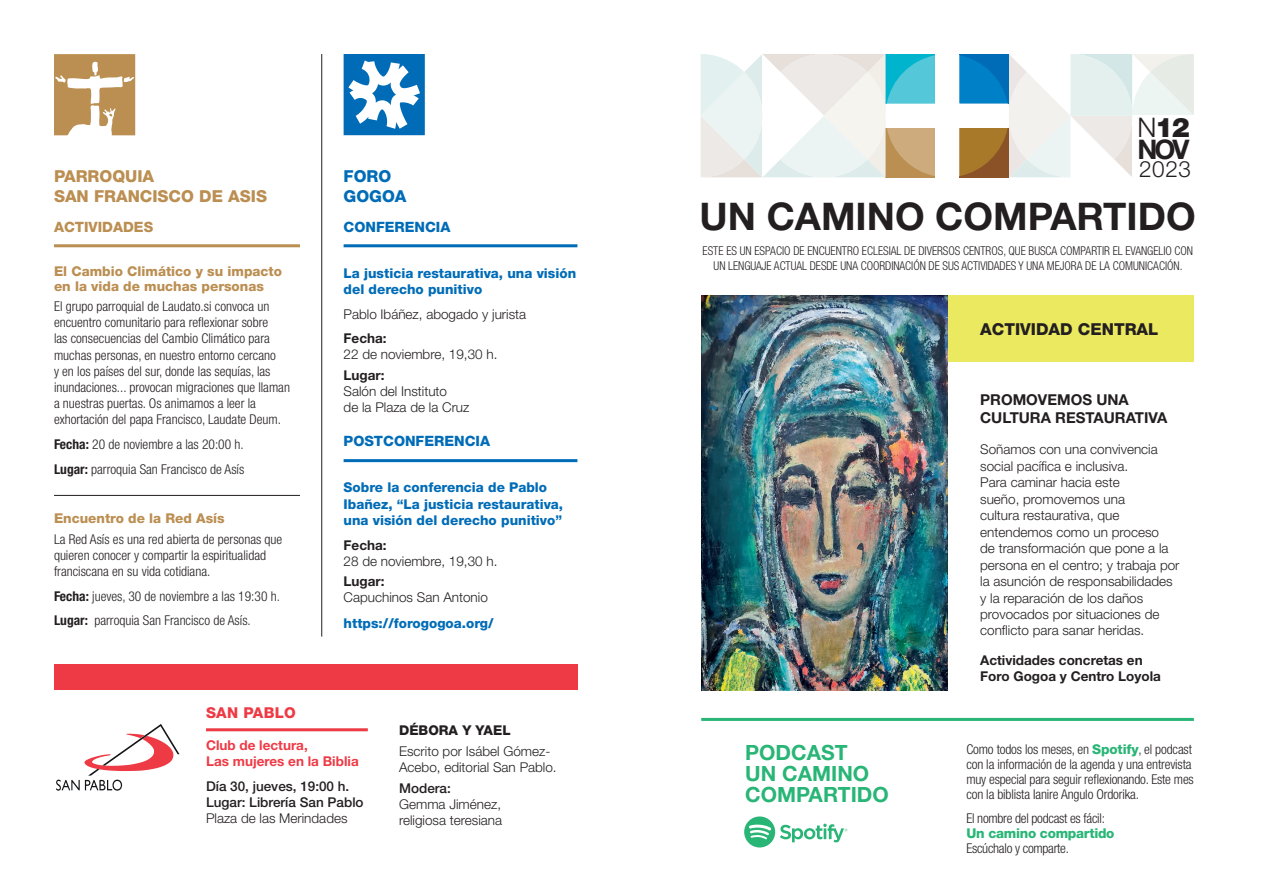
<style>
.page{position:relative;width:1263px;height:893px;background:#fff}
.page>*{position:absolute;margin:0;border:0;box-sizing:border-box;transform-origin:0 0}
.t1{font:700 38.1px "Helvetica Neue LT Std";color:#231f20}
.t2{font:700 27px/22px "Helvetica Neue LT Std";color:#231f20}
.t3{font:300 22.5px "Helvetica Neue LT Std";color:#231f20}
.t4{font:700 21px/21px "Helvetica Neue LT Std";color:#28b576}
.t5{font:800 16.5px/19.8px "Helvetica Neue LT Std";color:#bb8e51}
.t6{font:800 16.5px "Helvetica Neue LT Std";color:#231f20}
.t7{font:800 16.5px "Helvetica Neue LT Std";color:#006cb7}
.t8{font:700 15px/18px "Helvetica Neue LT Std";color:#231f20}
.t9{font:800 15px "Helvetica Neue LT Std";letter-spacing:.015em;color:#ee3a45}
.t10{font:800 14.25px "Helvetica Neue LT Std";color:#006cb7}
.t11{font:800 14.25px "Helvetica Neue LT Std";color:#bb8e51}
.t12{font:300 condensed 13.5px/16.2px "Helvetica Neue LT Std";color:#231f20}
.t13{font:300 13.5px/16.5px "Helvetica Neue LT Std";color:#231f20}
.t14{font:800 13.5px/16.2px "Helvetica Neue LT Std";color:#006cb7}
.t15{font:800 13.5px/14.5px "Helvetica Neue LT Std";color:#bb8e51}
.t16{font:700 13.5px/16.5px "Helvetica Neue LT Std";color:#231f20}
.t17{font:500 13.5px/16.2px "Helvetica Neue LT Std";color:#231f20}
.t18{font:300 condensed 13.5px "Helvetica Neue LT Std";letter-spacing:-.02em;color:#231f20}
.t19{font:700 13.5px/16.2px "Helvetica Neue LT Std";color:#ee3a45}
.t20{font:800 13.5px "Helvetica Neue LT Std";letter-spacing:-.02em;color:#28b576}
.t21{font:800 13.5px "Helvetica Neue LT Std";color:#231f20}
.t22{font:300 condensed 12.15px/14.5px "Helvetica Neue LT Std";color:#231f20;scale:.95 1}
.s1{font-weight:700}
.s2{font-weight:300}
.s3{font-weight:900}
.s4{font-weight:800;font-stretch:normal;color:#28b576}
</style>
<div class="page">
<div style="left:943px;top:296px;width:250px;height:66px;background:#ebe960"></div>
<img style="left:702px;top:296px;width:246px;height:394px">
<svg style="left:701px;top:54px;width:493px;height:123px"></svg>
<div style="left:54px;top:664px;width:523px;height:26px;background:#ee3a45"></div>
<hr style="left:344px;top:244px;width:233px;height:3px;background:#006cb7">
<hr style="left:344px;top:459px;width:233px;height:3px;background:#006cb7">
<svg style="left:344px;top:54px;width:81px;height:81px"></svg>
<svg style="left:56px;top:724px;width:123px;height:67px"></svg>
<hr style="left:206px;top:728px;width:162px;height:3px;background:#ee3a45">
<svg style="left:54px;top:54px;width:81px;height:81px"></svg>
<hr style="left:321px;top:54px;width:1px;height:583px;background:#231f20">
<hr style="left:54px;top:244px;width:246px;height:3px;background:#bb8e51">
<hr style="left:54px;top:495px;width:246px;height:1px;background:#231f20">
<svg style="left:744px;top:816px;width:104px;height:32px"></svg>
<hr style="left:701px;top:718px;width:493px;height:3px;background:#28b576">
<p class="t5" style="left:54px;top:166px;width:215px">PARROQUIA<br>SAN FRANCISCO DE ASIS</p>
<p class="t11" style="left:54px;top:218px;width:101px">ACTIVIDADES</p>
<p class="t15" style="left:54px;top:264px;width:230px">El Cambio Climático y su impacto en la vida de muchas personas</p>
<p class="t12" style="left:54px;top:298px;width:238px">El grupo parroquial de Laudato.si convoca un encuentro comunitario para reflexionar sobre<br>las consecuencias del Cambio Climático para muchas personas, en nuestro entorno cercano<br>y en los países del sur, donde las sequías, las inundaciones... provocan migraciones que llaman a nuestras puertas. Os animamos a leer la exhortación del papa Francisco, Laudate Deum.</p>
<p class="t12" style="left:54px;top:432px;width:192px;line-height:24.8px"><span class="s1">Fecha:</span> 20 de noviembre a las 20:00 h.<br><span class="s1">Lugar:</span> parroquia San Francisco de Asís</p>
<p class="t15" style="left:54px;top:511px;width:172px">Encuentro de la Red Asís</p>
<p class="t12" style="left:54px;top:531px;width:230px">La Red Asís es una red abierta de personas que quieren conocer y compartir la espiritualidad franciscana en su vida cotidiana.</p>
<p class="t12" style="left:54px;top:583px;width:227px;line-height:24.8px"><span class="s1">Fecha:</span> jueves, 30 de noviembre a las 19:30 h.<br><span class="s1">Lugar:</span> parroquia San Francisco de Asís.</p>
<h2 class="t2" style="left:1137px;top:116px;width:54px"><span class="s2">N</span><span class="s3">12<br></span>NOV</h2>
<p class="t7" style="left:344px;top:166px;width:49px">FORO</p>
<h3 class="t3" style="left:1139px;top:155px;width:54px">2023</h3>
<p class="t7" style="left:344px;top:186px;width:64px">GOGOA</p>
<p class="t10" style="left:344px;top:218px;width:108px">CONFERENCIA</p>
<p class="t14" style="left:344px;top:265px;width:234px">La justicia restaurativa, una visión del derecho punitivo</p>
<p class="t13" style="left:344px;top:305px;width:184px">Pablo Ibáñez, abogado y jurista</p>
<p class="t16" style="left:344px;top:330px;width:45px">Fecha:</p>
<p class="t13" style="left:344px;top:346px;width:155px">22 de noviembre, 19,30 h.</p>
<p class="t16" style="left:344px;top:366px;width:43px">Lugar:</p>
<p class="t13" style="left:344px;top:383px;width:127px">Salón del Instituto<br>de la Plaza de la Cruz</p>
<p class="t10" style="left:344px;top:433px;width:148px">POSTCONFERENCIA</p>
<p class="t14" style="left:344px;top:479px;width:221px">Sobre la conferencia de Pablo<br>Ibañez, “La justicia restaurativa, una visión del derecho punitivo”</p>
<p class="t16" style="left:344px;top:536px;width:45px">Fecha:</p>
<p class="t13" style="left:344px;top:552px;width:155px">28 de noviembre, 19,30 h.</p>
<p class="t16" style="left:344px;top:573px;width:43px">Lugar:</p>
<p class="t13" style="left:344px;top:589px;width:146px">Capuchinos San Antonio</p>
<p class="t14" style="left:344px;top:615px;width:152px">https://forogogoa.org/</p>
<h1 class="t1" style="left:700px;top:193px;width:498px">UN CAMINO COMPARTIDO</h1>
<p class="t22" style="left:703px;top:244px;width:78px">Este es un Espacio</p>
<p class="t22" style="left:714px;top:244px;width:506px;text-indent:80px">de Encuentro eclesial de diversos Centros, que busca co mpartir el Evangelio con un lenguaje actual desde una coordinación de sus actividades y una mejora de la comunicaci</p>
<p class="t22" style="left:1167px;top:258px;width:18px">ón.</p>
<p class="t6" style="left:980px;top:320px;width:180px">ACTIVIDAD CENTRAL</p>
<p class="t8" style="left:980px;top:390px;width:189px">PROMOVEMOS UNA<br>CULTURA RESTAURATIVA</p>
<p class="t13" style="left:980px;top:441px;width:201px">Soñamos con una convivencia social pacífica e inclusiva.<br>Para caminar hacia este<br>sueño, promovemos una<br>cultura restaurativa, que entendemos como un proceso<br>de transformación que pone a la persona en el centro; y trabaja por la asunción de responsabilidades y la reparación de los daños provocados por situaciones de conflicto para sanar heridas.</p>
<p class="t16" style="left:980px;top:652px;width:182px">Actividades concretas en<br>Foro Gogoa y Centro Loyola</p>
<p class="t9" style="left:206px;top:703px;width:91px">SAN PABLO</p>
<p class="t19" style="left:206px;top:737px;width:154px">Club de lectura,<br>Las mujeres en la Biblia</p>
<p class="t17" style="left:206px;top:778px;width:159px">Día 30, jueves, 19:00 h.<br>Lugar: Librería San Pablo</p>
<p class="t13" style="left:206px;top:810px;width:143px">Plaza de las Merindades</p>
<p class="t21" style="left:399px;top:722px;width:31px">Débora</p>
<p class="t21" style="left:462px;top:722px;width:23px">y Yael</p>
<p class="t13" style="left:399px;top:743px;width:159px">Escrito por Isábel Gómez-<br>Acebo, editorial San Pablo.</p>
<p class="t17" style="left:399px;top:780px;width:53px">Modera:</p>
<p class="t13" style="left:399px;top:796px;width:105px">Gemma Jiménez, religiosa teresiana</p>
<h3 class="t4" style="left:745px;top:741px;width:145px">PODCAST<br>UN CAMINO<br>COMPARTIDO</h3>
<p class="t12" style="left:966px;top:742px;width:229px;line-height:15px">Como todos los meses, en <span class="s4">Spotify</span>, el podcast con la información de la agenda y una entrevista muy especial para seguir reflexionando. Este mes con la biblista Ianire Angulo Ordorika.</p>
<p class="t18" style="left:966px;top:810px;width:140px">El nombre del podcast es fácil:</p>
<p class="t20" style="left:966px;top:825px;width:150px">Un camino compartido</p>
<p class="t18" style="left:966px;top:840px;width:104px">Escúchalo y comparte.</p>
</div>
